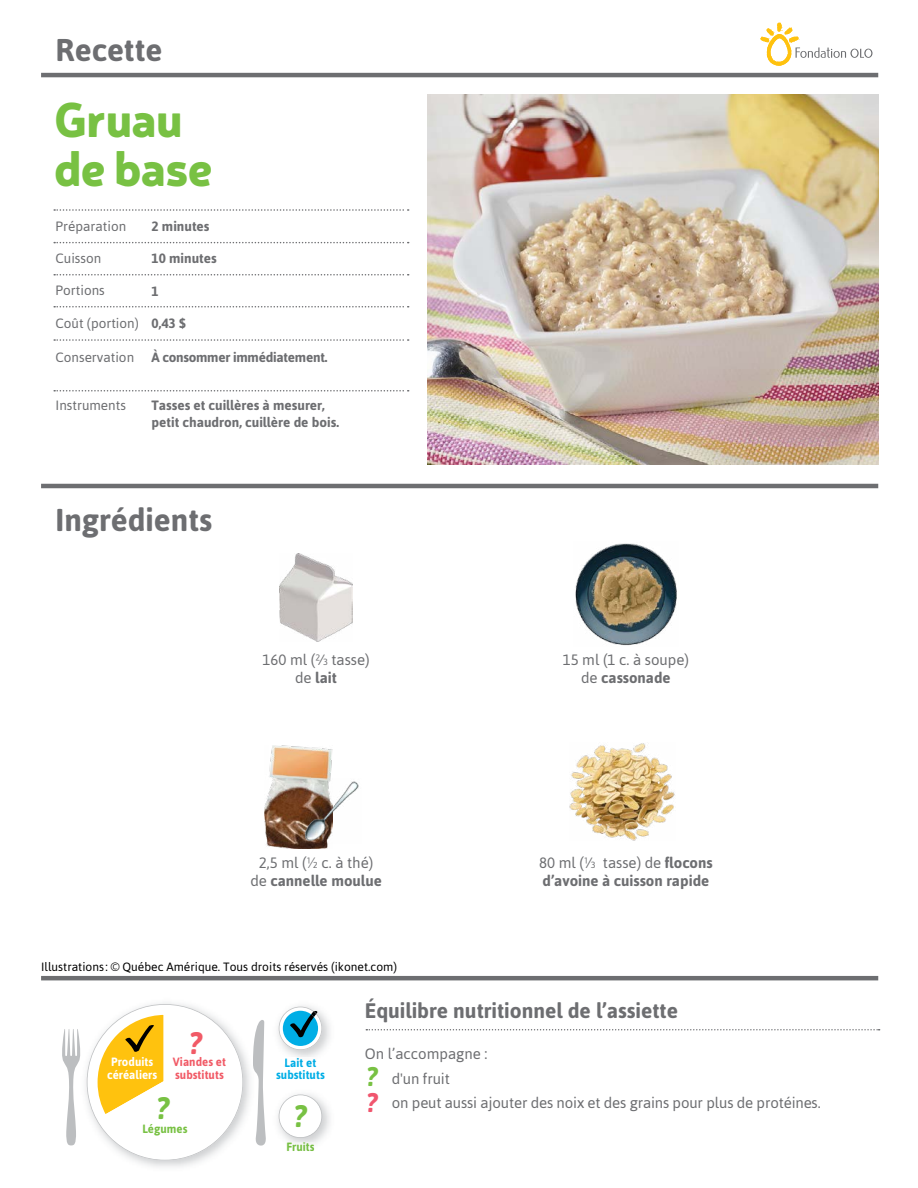
<style>
.page{position:relative;width:918px;height:1188px;background:#fff}
.page>*{position:absolute;margin:0;border:0;box-sizing:border-box;transform-origin:0 0}
.t1{font:900 48px/49.5px "Neris";letter-spacing:-.015em;color:#78c143}
.t2{font:700 31.5px "Asap";color:#6d6e71}
.t3{font:italic 700 31.05px "Asap";color:#78c143;scale:.95 1}
.t4{font:italic 700 31.05px "Asap";color:#f15b67;scale:.95 1}
.t5{font:italic 700 27px "Asap";color:#78c143;scale:.95 1}
.t6{font:italic 700 27px "Asap";color:#f0566e;scale:.95 1}
.t7{font:700 21px "Asap";color:#6d6e71}
.t8{font:15px/18px "Asap";letter-spacing:-.01em;color:#6d6e71;text-align:center}
.t9{font:700 15px/18px "Asap";color:#6d6e71}
.t10{font:700 13.5px/16.2px "Asap";color:#6d6e71}
.t11{font:13.5px "Asap";color:#6d6e71}
.t12{font:700 13.5px "Asap";letter-spacing:-.02em;color:#6d6e71}
.t13{font:12px "Asap";color:#000}
.t14{font:700 12px/12.6px "Asap";letter-spacing:.005em;color:#f15b67;scale:.95 1}
.t15{font:700 12px/12.6px "Asap";letter-spacing:.005em;color:#fff;text-align:center;scale:.95 1}
.t16{font:700 12px "Asap";letter-spacing:.005em;color:#00aee6;scale:.95 1}
.t17{font:700 12px "Asap";letter-spacing:.005em;color:#78c143;scale:.95 1}
.t18{font:700 12px "Asap";letter-spacing:.005em;color:#00ade6;scale:.95 1}
.t19{font:700 12px "Asap";letter-spacing:.005em;color:#77bf43;scale:.95 1}
.s1{font-size:9px}
.s2{font-weight:700}
.s3{font-weight:400}
.s4{font-weight:400;font-size:9px}
.s5{color:#00abe3}
.s6{color:#00ace4}
.s7{color:#6eb33e}
.s8{color:#75bd42}
</style>
<div class="page">
<img style="left:427px;top:94px;width:452px;height:371px">
<hr style="left:41px;top:484px;width:837px;height:4px;background:#6d6e71">
<hr style="left:41px;top:976px;width:837px;height:4px;background:#6d6e71">
<hr style="left:41px;top:73px;width:837px;height:4px;background:#6d6e71">
<svg style="left:366px;top:1029px;width:514px;height:1px"></svg>
<svg style="left:54px;top:209px;width:355px;height:2px"></svg>
<svg style="left:54px;top:274px;width:355px;height:2px"></svg>
<svg style="left:54px;top:339px;width:355px;height:2px"></svg>
<svg style="left:54px;top:242px;width:355px;height:1px"></svg>
<svg style="left:54px;top:306px;width:355px;height:2px"></svg>
<svg style="left:54px;top:390px;width:355px;height:2px"></svg>
<svg style="left:760px;top:22px;width:113px;height:44px"></svg>
<img style="left:278px;top:1094px;width:52px;height:49px">
<img style="left:287px;top:1142px;width:27px;height:2px">
<svg style="left:279px;top:1095px;width:43px;height:43px"></svg>
<div style="left:283px;top:1099px;width:35px;height:35px;background:#fff;border-radius:50%"></div>
<svg style="left:253px;top:1020px;width:13px;height:126px"></svg>
<svg style="left:279px;top:1007px;width:43px;height:43px"></svg>
<svg style="left:62px;top:1004px;width:181px;height:157px"></svg>
<img style="left:280px;top:553px;width:73px;height:88px">
<img style="left:575px;top:543px;width:102px;height:103px">
<img style="left:265px;top:745px;width:67px;height:104px">
<img style="left:300px;top:779px;width:59px;height:64px">
<img style="left:569px;top:743px;width:106px;height:97px">
<h2 class="t2" style="left:56px;top:31px;width:108px">Recette</h2>
<h1 class="t1" style="left:54px;top:92px;width:160px">Gruau de base</h1>
<p class="t11" style="left:56px;top:218px;width:72px">Préparation</p>
<p class="t11" style="left:56px;top:251px;width:47px">Cuisson</p>
<p class="t11" style="left:56px;top:283px;width:51px">Portions</p>
<p class="t11" style="left:56px;top:315px;width:85px">Coût (portion)</p>
<p class="t11" style="left:56px;top:349px;width:80px">Conservation</p>
<p class="t11" style="left:56px;top:397px;width:72px">Instruments</p>
<p class="t10" style="left:152px;top:218px;width:59px">2 minutes</p>
<p class="t10" style="left:152px;top:250px;width:67px">10 minutes</p>
<p class="t10" style="left:152px;top:283px;width:9px">1</p>
<p class="t10" style="left:152px;top:315px;width:36px">0,43 $</p>
<p class="t12" style="left:152px;top:349px;width:177px">À consommer immédiatement.</p>
<p class="t10" style="left:152px;top:398px;width:189px">Tasses et cuillères à mesurer, petit chaudron, cuillère de bois.</p>
<h2 class="t2" style="left:56px;top:501px;width:158px">Ingrédients</h2>
<p class="t8" style="left:262px;top:650px;width:109px">160 ml (²⁄<span class="s1">3</span> tasse) de <span class="s2">lait</span></p>
<p class="t8" style="left:250px;top:854px;width:133px">2,5 ml (½ c. à thé) de <span class="s2">cannelle moulue</span></p>
<p class="t13" style="left:41px;top:960px;width:357px">Illustrations : © Québec Amérique. Tous droits réservés (ikonet.com)</p>
<p class="t8" style="left:563px;top:650px;width:128px">15 ml (1 c. à soupe) de <span class="s2">cassonade</span></p>
<p class="t9" style="left:539px;top:854px;width:175px"><span class="s3">80 ml (¹⁄</span><span class="s4">3</span> <span class="s3">tasse) de</span> flocons d’avoine à cuisson rapide</p>
<h3 class="t4" style="left:189px;top:1025px;width:15px">?</h3>
<p class="t15" style="left:107px;top:1056px;width:54px">Produits céréaliers</p>
<p class="t14" style="left:173px;top:1056px;width:58px">Viandes et substituts</p>
<p class="t18" style="left:285px;top:1056px;width:35px">Lai<span class="s5">t e</span><span class="s6">t</span></p>
<p class="t16" style="left:276px;top:1068px;width:53px">substituts</p>
<h3 class="t3" style="left:156px;top:1090px;width:15px">?</h3>
<p class="t17" style="left:142px;top:1121px;width:49px">Légumes</p>
<h3 class="t3" style="left:294px;top:1098px;width:15px">?</h3>
<p class="t19" style="left:286px;top:1140px;width:31px">Fru<span class="s7">i</span><span class="s8">ts</span></p>
<h3 class="t7" style="left:365px;top:998px;width:315px">Équilibre nutritionnel de l’assiette</h3>
<p class="t8" style="left:392px;top:1041px;width:430px;line-height:24.8px;text-align:left;text-indent:-27px">On l’accompagne :<br>d'un fruit<br>on peut aussi ajouter des noix et des grains pour plus de protéines.</p>
<h3 class="t5" style="left:366px;top:1061px;width:14px">?</h3>
<h3 class="t6" style="left:366px;top:1086px;width:14px">?</h3>
</div>
